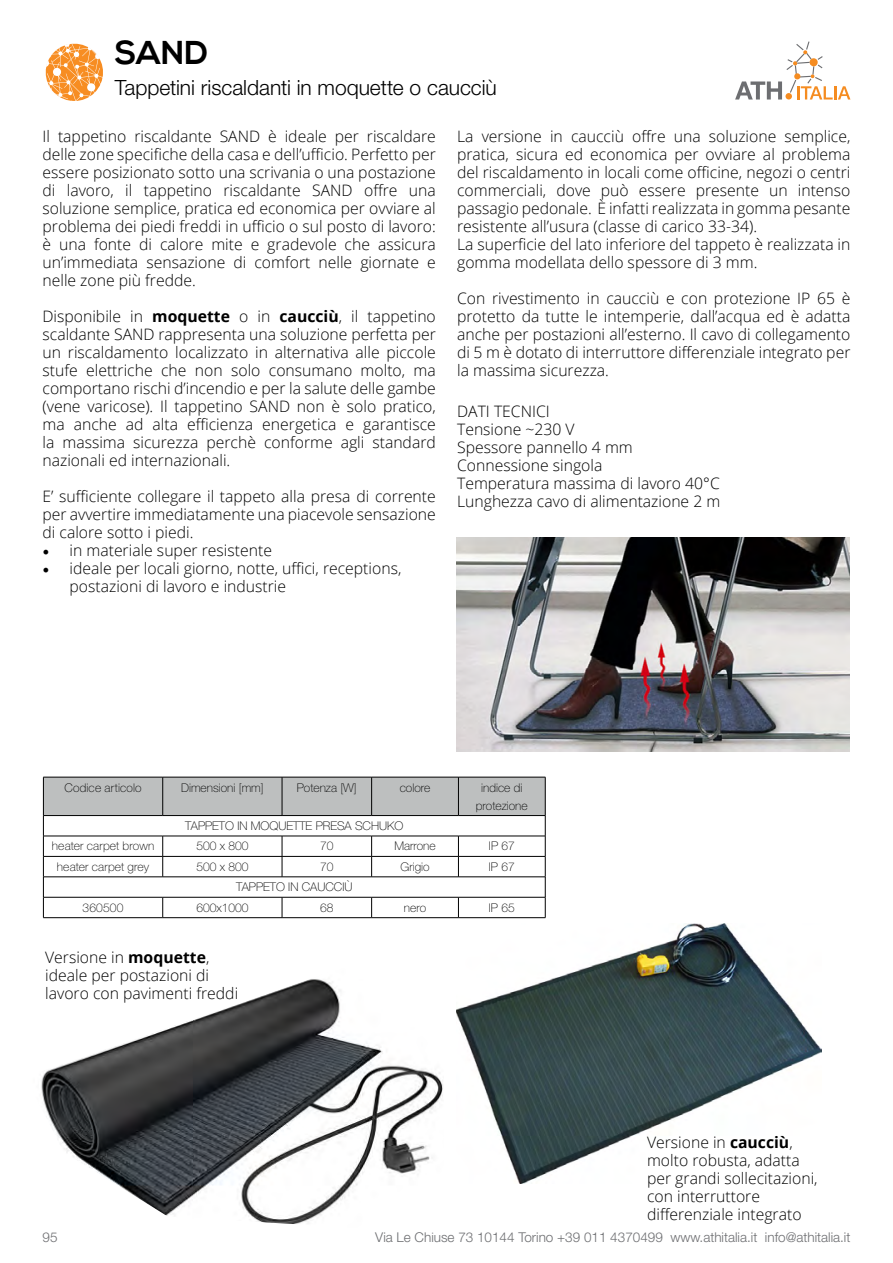
<style>
.page{position:relative;width:893px;height:1263px;background:#fff}
.page>*{position:absolute;margin:0;border:0;box-sizing:border-box;transform-origin:0 0}
.t1{font:700 33px "Nexa";color:#000}
.t2{font:300 21px "Helvetica Neue LT Std";letter-spacing:-.005em;color:#000}
.t3{font:300 15.75px/18px "Open Sans";color:#000}
.t4{font:300 13.5px "Helvetica Neue LT Std";color:#6d6e71}
.t5{font:100 12px/18px "Helvetica Neue LT Std";color:#000;text-align:center}
.s1{font-weight:700}
.s2{font-family:"Minion Pro";font-weight:400;font-size:18px}
</style>
<div class="page">
<img style="left:41px;top:979px;width:402px;height:245px">
<svg style="left:735px;top:41px;width:115px;height:59px"></svg>
<img style="left:457px;top:924px;width:365px;height:260px">
<img style="left:457px;top:538px;width:393px;height:214px">
<svg style="left:43px;top:777px;width:503px;height:140px"></svg>
<hr style="left:43px;top:917px;width:120px;height:1px;background:#000">
<hr style="left:163px;top:917px;width:119px;height:1px;background:#000">
<hr style="left:282px;top:917px;width:90px;height:1px;background:#000">
<hr style="left:372px;top:917px;width:86px;height:1px;background:#000">
<hr style="left:458px;top:917px;width:87px;height:1px;background:#000">
<svg style="left:45px;top:43px;width:58px;height:58px"></svg>
<h1 class="t1" style="left:115px;top:34px;width:95px">SAND</h1>
<h2 class="t2" style="left:115px;top:74px;width:384px">Tappetini riscaldanti in moquette o caucciù</h2>
<p class="t3" style="left:43px;top:127px;width:395px;text-align:justify">Il tappetino riscaldante SAND è ideale per riscaldare delle zone specifiche della casa e dell’ufficio. Perfetto per essere posizionato sotto una scrivania o una postazione di lavoro, il tappetino riscaldante SAND offre una soluzione semplice, pratica ed economica per ovviare al problema dei piedi freddi in ufficio o sul posto di lavoro: è una fonte di calore mite e gradevole che assicura un’immediata sensazione di comfort nelle giornate e nelle zone più fredde.</p>
<p class="t3" style="left:43px;top:307px;width:395px;text-align:justify">Disponibile in <span class="s1">moquette</span> o in <span class="s1">caucciù</span>, il tappetino scaldante SAND rappresenta una soluzione perfetta per un riscaldamento localizzato in alternativa alle piccole stufe elettriche che non solo consumano molto, ma comportano rischi d’incendio e per la salute delle gambe (vene varicose). Il tappetino SAND non è solo pratico, ma anche ad alta efficienza energetica e garantisce la massima sicurezza perchè conforme agli standard nazionali ed internazionali.</p>
<p class="t3" style="left:43px;top:487px;width:395px;text-align:justify">E’ sufficiente collegare il tappeto alla presa di corrente per avvertire immediatamente una piacevole sensazione di calore sotto i piedi.</p>
<p class="t3" style="left:43px;top:541px;width:231px"><span class="s2">•</span> in materiale super resistente</p>
<p class="t3" style="left:70px;top:559px;width:333px;text-indent:-27px"><span class="s2">•</span> ideale per locali giorno, notte, uffici, receptions, postazioni di lavoro e industrie</p>
<p class="t3" style="left:457px;top:127px;width:395px">La versione in caucciù offre una soluzione semplice, pratica, sicura ed economica per ovviare al problema del riscaldamento in locali come officine, negozi o centri commerciali, dove può essere presente un intenso passagio pedonale. È infatti realizzata in gomma pesante resistente all’usura (classe di carico 33-34).<br>La superficie del lato inferiore del tappeto è realizzata in gomma modellata dello spessore di 3 mm.</p>
<p class="t3" style="left:457px;top:289px;width:395px;text-align:justify">Con rivestimento in caucciù e con protezione IP 65 è protetto da tutte le intemperie, dall’acqua ed è adatta anche per postazioni all’esterno. Il cavo di collegamento di 5 m è dotato di interruttore differenziale integrato per la massima sicurezza.</p>
<p class="t3" style="left:457px;top:402px;width:265px">DATI TECNICI<br>Tensione ~230 V<br>Spessore pannello 4 mm<br>Connessione singola<br>Temperatura massima di lavoro 40°C<br>Lunghezza cavo di alimentazione 2 m</p>
<p class="t5" style="left:64px;top:778px;width:79px">Codice articolo</p>
<p class="t5" style="left:181px;top:778px;width:84px">Dimensioni [mm]</p>
<p class="t5" style="left:297px;top:778px;width:62px">Potenza [W]</p>
<p class="t5" style="left:400px;top:778px;width:32px">colore</p>
<p class="t5" style="left:476px;top:778px;width:53px">indice di protezione</p>
<p class="t5" style="left:185px;top:817px;width:220px">TAPPETO IN MOQUETTE PRESA SCHUKO</p>
<p class="t5" style="left:52px;top:837px;width:104px">heater carpet brown</p>
<p class="t5" style="left:196px;top:837px;width:54px">500 x 800</p>
<p class="t5" style="left:320px;top:837px;width:15px">70</p>
<p class="t5" style="left:394px;top:837px;width:43px">Marrone</p>
<p class="t5" style="left:489px;top:837px;width:27px">IP 67</p>
<p class="t5" style="left:57px;top:858px;width:94px">heater carpet grey</p>
<p class="t5" style="left:196px;top:858px;width:54px">500 x 800</p>
<p class="t5" style="left:320px;top:858px;width:15px">70</p>
<p class="t5" style="left:400px;top:858px;width:31px">Grigio</p>
<p class="t5" style="left:489px;top:858px;width:27px">IP 67</p>
<p class="t5" style="left:236px;top:878px;width:118px">TAPPETO IN CAUCCIÙ</p>
<p class="t5" style="left:83px;top:898px;width:42px">360500</p>
<p class="t5" style="left:196px;top:898px;width:54px">600x1000</p>
<p class="t5" style="left:320px;top:898px;width:15px">68</p>
<p class="t5" style="left:404px;top:898px;width:24px">nero</p>
<p class="t5" style="left:489px;top:898px;width:27px">IP 65</p>
<p class="t3" style="left:45px;top:947px;width:195px">Versione in <span class="s1">moquette</span>, ideale per postazioni di lavoro con pavimenti freddi</p>
<p class="t3" style="left:647px;top:1133px;width:172px">Versione in <span class="s1">caucciù</span>, molto robusta, adatta per grandi sollecitazioni, con interruttore differenziale integrato</p>
<p class="t4" style="left:43px;top:1229px;width:17px">95</p>
<p class="t4" style="left:375px;top:1229px;width:477px">Via Le Chiuse 73 10144 Torino +39 011 4370499 www.athitalia.it info@athitalia.it</p>
</div>
